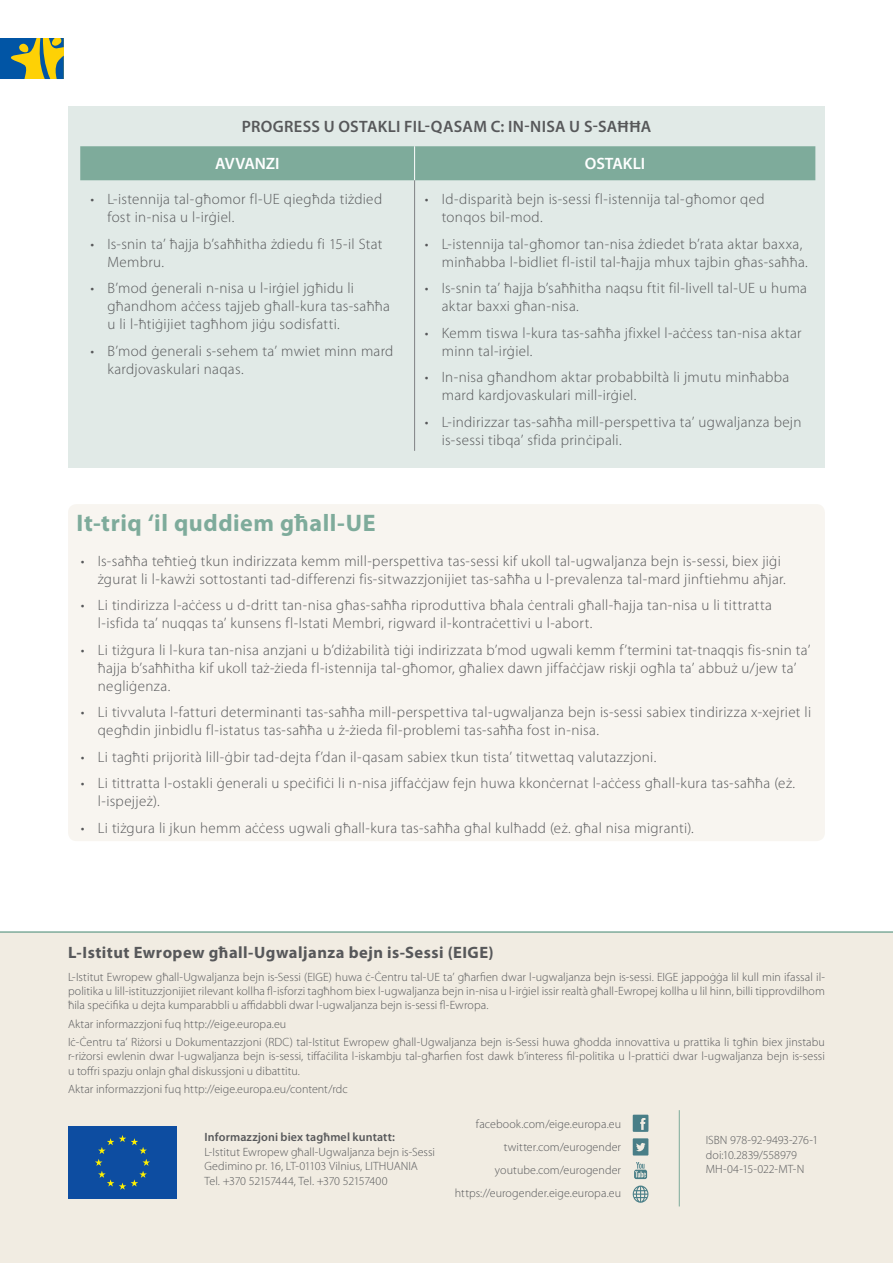
<style>
.page{position:relative;width:893px;height:1263px;background:#fff}
.page>*{position:absolute;margin:0;border:0;box-sizing:border-box;transform-origin:0 0}
.Title_1{font:700 24px "Myriad Pro";letter-spacing:.025em;color:#7eab9b}
.End{font:700 16.5px "Myriad Pro";letter-spacing:.025em;color:#57585a}
.Fig_Table_title{font:600 16.5px "Myriad Pro";letter-spacing:.02em;color:#57585a}
.Table_Title{font:600 16.5px "Myriad Pro";letter-spacing:-.01em;color:#fff}
.t1{font:300 15px/18px "Myriad Pro";letter-spacing:.02em;color:#57585a}
.End_01{font:300 12px/14.2px "Myriad Pro";letter-spacing:.005em;color:#57585a;text-align:justify}
.End_03{font:300 12px/14.4px "Myriad Pro";color:#57585a}
.End_04{font:300 12px "Myriad Pro";letter-spacing:.005em;color:#57585a}
.End_03-2{font:300 12px "Myriad Pro";letter-spacing:-.02em;color:#57585a}
.End_03-3{font:600 12px "Myriad Pro";letter-spacing:.01em;color:#57585a}
</style>
<div class="page">
<svg style="left:0;top:38px;width:64px;height:41px;background:#768e5a"></svg>
<div style="left:68px;top:504px;width:757px;height:337px;background:#f8f5f0;border-radius:9px"></div>
<div style="left:68px;top:106px;width:757px;height:362px;background:#e1eae7"></div>
<div style="left:80px;top:146px;width:735px;height:34px;background:#7eab9b"></div>
<hr style="left:414px;top:146px;width:1px;height:34px;background:#fff">
<hr style="left:414px;top:180px;width:1px;height:271px;background:#808285">
<div style="left:0;top:931px;width:893px;height:332px;background:#f1ece2"></div>
<div style="left:68px;top:1126px;width:109px;height:73px;background:#0d4da1"></div>
<svg style="left:95px;top:1135px;width:55px;height:55px"></svg>
<svg style="left:633px;top:1138px;width:15px;height:17px"></svg>
<svg style="left:633px;top:1115px;width:15px;height:17px"></svg>
<svg style="left:634px;top:1162px;width:13px;height:17px"></svg>
<svg style="left:633px;top:1185px;width:15px;height:18px"></svg>
<hr style="left:679px;top:1110px;width:1px;height:96px;background:#7eab9b">
<p class="Fig_Table_title" style="left:242px;top:118px;width:411px">PROGRESS U OSTAKLI FIL-QASAM C: IN-NISA U S-SAĦĦA</p>
<p class="Table_Title" style="left:215px;top:155px;width:66px">AVVANZI</p>
<p class="Table_Title" style="left:585px;top:155px;width:62px">OSTAKLI</p>
<p class="t1" style="left:108px;top:191px;width:276px;text-indent:-17px">• L-istennija tal-għomor fl-UE qiegħda tiżdied fost in-nisa u l-irġiel.</p>
<p class="t1" style="left:108px;top:235px;width:276px;text-indent:-17px">• Is-snin ta’ ħajja b’saħħitha żdiedu fi 15-il Stat<br>Membru.</p>
<p class="t1" style="left:108px;top:280px;width:284px;text-indent:-17px">• B’mod ġenerali n-nisa u l-irġiel jgħidu li għandhom aċċess tajjeb għall-kura tas-saħħa u li l-ħtiġijiet tagħhom jiġu sodisfatti.</p>
<p class="t1" style="left:108px;top:342px;width:287px;text-indent:-17px">• B’mod ġenerali s-sehem ta’ mwiet minn mard kardjovaskulari naqas.</p>
<p class="t1" style="left:442px;top:191px;width:324px;text-indent:-17px">• Id-disparità bejn is-sessi fl-istennija tal-għomor qed tonqos bil-mod.</p>
<p class="t1" style="left:442px;top:235px;width:367px;text-indent:-17px">• L-istennija tal-għomor tan-nisa żdiedet b’rata aktar baxxa, minħabba l-bidliet fl-istil tal-ħajja mhux tajbin għas-saħħa.</p>
<p class="t1" style="left:442px;top:280px;width:367px;text-indent:-17px">• Is-snin ta’ ħajja b’saħħitha naqsu ftit fil-livell tal-UE u huma aktar baxxi għan-nisa.</p>
<p class="t1" style="left:442px;top:324px;width:361px;text-indent:-17px">• Kemm tiswa l-kura tas-saħħa jfixkel l-aċċess tan-nisa aktar minn tal-irġiel.</p>
<p class="t1" style="left:442px;top:369px;width:349px;text-indent:-17px">• In-nisa għandhom aktar probabbiltà li jmutu minħabba mard kardjovaskulari mill-irġiel.</p>
<p class="t1" style="left:442px;top:413px;width:361px;text-indent:-17px">• L-indirizzar tas-saħħa mill-perspettiva ta’ ugwaljanza bejn is-sessi tibqa’ sfida prinċipali.</p>
<p class="Title_1" style="left:77px;top:507px;width:300px">It-triq ‘il quddiem għall-UE</p>
<p class="t1" style="left:98px;top:552px;width:690px;text-indent:-17px">• Is-saħħa teħtieġ tkun indirizzata kemm mill-perspettiva tas-sessi kif ukoll tal-ugwaljanza bejn is-sessi, biex jiġi żgurat li l-kawżi sottostanti tad-differenzi fis-sitwazzjonijiet tas-saħħa u l-prevalenza tal-mard jinftiehmu aħjar.</p>
<p class="t1" style="left:98px;top:596px;width:676px;text-indent:-17px">• Li tindirizza l-aċċess u d-dritt tan-nisa għas-saħħa riproduttiva bħala ċentrali għall-ħajja tan-nisa u li tittratta l-isfida ta’ nuqqas ta’ kunsens fl-Istati Membri, rigward il-kontraċettivi u l-abort.</p>
<p class="t1" style="left:98px;top:641px;width:714px;text-indent:-17px">• Li tiżgura li l-kura tan-nisa anzjani u b’diżabilità tiġi indirizzata b’mod ugwali kemm f’termini tat-tnaqqis fis-snin ta’ ħajja b’saħħitha kif ukoll taż-żieda fl-istennija tal-għomor, għaliex dawn jiffaċċjaw riskji ogħla ta’ abbuż u/jew ta’ negliġenza.</p>
<p class="t1" style="left:98px;top:703px;width:715px;text-indent:-17px">• Li tivvaluta l-fatturi determinanti tas-saħħa mill-perspettiva tal-ugwaljanza bejn is-sessi sabiex tindirizza x-xejriet li qegħdin jinbidlu fl-istatus tas-saħħa u ż-żieda fil-problemi tas-saħħa fost in-nisa.</p>
<p class="t1" style="left:81px;top:748px;width:577px">• Li tagħti prijorità lill-ġbir tad-dejta f’dan il-qasam sabiex tkun tista’ titwettaq valutazzjoni.</p>
<p class="t1" style="left:98px;top:774px;width:699px;text-indent:-17px">• Li tittratta l-ostakli ġenerali u speċifiċi li n-nisa jiffaċċjaw fejn huwa kkonċernat l-aċċess għall-kura tas-saħħa (eż. l-ispejjeż).</p>
<p class="t1" style="left:81px;top:819px;width:615px">• Li tiżgura li jkun hemm aċċess ugwali għall-kura tas-saħħa għal kulħadd (eż. għal nisa migranti).</p>
<p class="End" style="left:68px;top:941px;width:427px">L-Istitut Ewropew għall-Ugwaljanza bejn is-Sessi (EIGE)</p>
<p class="End_01" style="left:68px;top:970px;width:758px">L-Istitut Ewropew għall-Ugwaljanza bejn is-Sessi (EIGE) huwa ċ-Ċentru tal-UE ta’ għarfien dwar l-ugwaljanza bejn is-sessi. EIGE jappoġġa lil kull min ifassal il&shy;politika u lill-istituzzjonijiet rilevant kollha fl-isforzi tagħhom biex l-ugwaljanza bejn in-nisa u l-irġiel issir realtà għall-Ewropej kollha u lil hinn, billi tipprovdilhom ħila speċifika u dejta kumparabbli u affidabbli dwar l-ugwaljanza bejn is-sessi fl-Ewropa.</p>
<p class="End_01" style="left:68px;top:1017px;width:220px">Aktar informazzjoni fuq http://eige.europa.eu</p>
<p class="End_01" style="left:68px;top:1035px;width:758px">Iċ-Ċentru ta’ Riżorsi u Dokumentazzjoni (RDC) tal-Istitut Ewropew għall-Ugwaljanza bejn is-Sessi huwa għodda innovattiva u prattika li tgħin biex jinstabu r-riżorsi ewlenin dwar l-ugwaljanza bejn is-sessi, tiffaċilita l-iskambju tal-għarfien fost dawk b’interess fil-politika u l-prattiċi dwar l-ugwaljanza bejn is-sessi u toffri spazju onlajn għal diskussjoni u dibattitu.</p>
<p class="End_01" style="left:68px;top:1082px;width:281px">Aktar informazzjoni fuq http://eige.europa.eu/content/rdc</p>
<p class="End_04" style="left:476px;top:1118px;width:147px">facebook.com/eige.europa.eu</p>
<p class="End_04" style="left:504px;top:1141px;width:119px">twitter.com/eurogender</p>
<p class="End_04" style="left:495px;top:1164px;width:128px">youtube.com/eurogender</p>
<p class="End_04" style="left:455px;top:1186px;width:168px">https://eurogender.eige.europa.eu</p>
<p class="End_03-3" style="left:205px;top:1131px;width:192px">Informazzjoni biex tagħmel kuntatt:</p>
<p class="End_03" style="left:205px;top:1145px;width:232px">L-Istitut Ewropew għall-Ugwaljanza bejn is-Sessi</p>
<p class="End_03" style="left:205px;top:1159px;width:215px">Gedimino pr. 16, LT-01103 Vilnius, LITHUANIA</p>
<p class="End_03-2" style="left:205px;top:1174px;width:185px">Tel. +370 52157444, Tel. +370 52157400</p>
<p class="End_03" style="left:706px;top:1133px;width:114px">ISBN 978-92-9493-276-1 doi:10.2839/558979<br>MH-04-15-022-MT-N</p>
</div>
